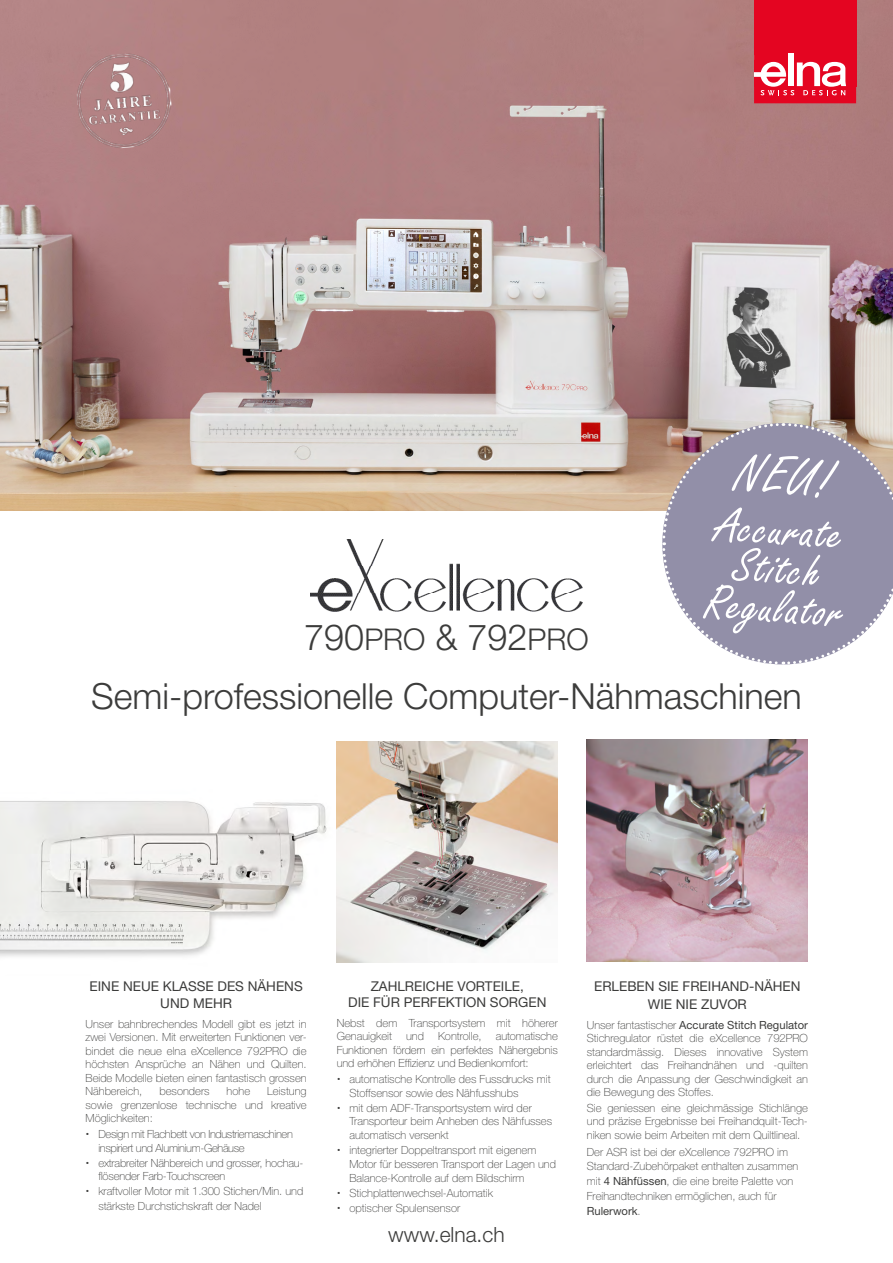
<style>
.page{position:relative;width:893px;height:1263px;background:#fff}
.page>*{position:absolute;margin:0;border:0;box-sizing:border-box;transform-origin:0 0}
.t1{font:57px "Freestyle Script";color:#fff}
.t2{font:52.5px/39px "Freestyle Script";color:#fff;text-align:center}
.t3{font:300 36px "Helvetica Neue LT Std";color:#3c3c3b}
.t4{font:300 21px "Helvetica Neue LT Std";color:#3c3c3b}
.t5{font:13.5px/17.1px "Helvetica Neue LT Std";color:#3c3c3b;text-align:center}
.t6{font:100 11.25px/13.5px "Helvetica Neue LT Std";color:#3c3c3b}
.t7{font:100 11.25px/13.5px "Helvetica Neue LT Std";letter-spacing:-.03em;color:#3c3c3b}
.s1{font-size:30px}
.s2{font-weight:400}
</style>
<div class="page">
<img style="left:587px;top:740px;width:221px;height:221px">
<img style="left:0;top:0;width:893px;height:510px">
<div style="left:754px;top:0;width:102px;height:103px;background:#e40521"></div>
<svg style="left:754px;top:53px;width:92px;height:42px"></svg>
<img style="left:0;top:763px;width:338px;height:200px">
<svg style="left:661px;top:422px;width:232px;height:243px;background:#a29daf"></svg>
<img style="left:311px;top:539px;width:271px;height:72px">
<img style="left:337px;top:741px;width:221px;height:221px">
<img style="left:73px;top:50px;width:102px;height:102px">
<h3 class="t3" style="left:304px;top:615px;width:286px">790<span class="s1">PRO</span> &amp; 792<span class="s1">PRO</span></h3>
<h1 class="t1" style="left:737px;top:442px;width:99px;rotate:4deg">NEU!</h1>
<h2 class="t2" style="left:711px;top:507px;width:141px;rotate:4deg">Accurate<br>Stitch<br>Regulator</h2>
<h3 class="t3" style="left:91px;top:674px;width:712px">Semi-professionelle Computer-Nähmaschinen</h3>
<p class="t5" style="left:90px;top:977px;width:215px">EINE NEUE KLASSE DES NÄHENS<br>UND MEHR</p>
<p class="t6" style="left:86px;top:1017px;width:223px;text-align:justify">Unser bahnbrechendes Modell gibt es jetzt in zwei Versionen. Mit erweiterten Funktionen ver&shy;bindet die neue elna eXcellence 792PRO die höchsten Ansprüche an Nähen und Quilten.<br>Beide Modelle bieten einen fantastisch grossen Nähbereich,</p>
<p class="t6" style="left:86px;top:1085px;width:223px;text-align:justify;text-indent:182px">Leistung sowie grenzenlose technische und kreative Möglichkeiten:</p>
<p class="t7" style="left:98px;top:1127px;width:196px">Design mit Flachbett von Industriemaschinen inspiriert und Aluminium-Gehäuse</p>
<p class="t6" style="left:98px;top:1156px;width:207px">extrabreiter Nähbereich und grosser, hochau&shy;flösender Farb-Touchscreen</p>
<p class="t6" style="left:98px;top:1184px;width:207px;line-height:14.4px">kraftvoller Motor mit 1.300 Stichen/Min. und stärkste Durchstichskraft der Nadel</p>
<p class="t6" style="left:160px;top:1085px;width:52px">besonders</p>
<p class="t6" style="left:227px;top:1085px;width:25px">hohe</p>
<p class="t5" style="left:348px;top:978px;width:200px;line-height:16.2px">ZAHLREICHE VORTEILE,<br>DIE FÜR PERFEKTION SORGEN</p>
<p class="t6" style="left:337px;top:1016px;width:223px">Nebst dem Transportsystem mit höherer<br>Genauigkeit</p>
<p class="t6" style="left:337px;top:1030px;width:223px;text-align:justify;text-indent:159px">automatische Funktionen fördern ein perfektes Nähergebnis und erhöhen Effizienz und Bedienkomfort:</p>
<p class="t6" style="left:349px;top:1072px;width:203px">automatische Kontrolle des Fussdrucks mit<br>Stoffsensor sowie des Nähfusshubs</p>
<p class="t6" style="left:349px;top:1101px;width:204px">mit dem ADF-Transportsystem wird der<br>Transporteur beim Anheben des Nähfusses automatisch versenkt</p>
<p class="t6" style="left:349px;top:1143px;width:208px;line-height:14.5px">integrierter Doppeltransport mit eigenem Motor für besseren Transport der Lagen und Balance-Kontrolle auf dem Bildschirm Stichplattenwechsel-Automatik<br>optischer Spulensensor</p>
<p class="t6" style="left:406px;top:1030px;width:19px">und</p>
<p class="t6" style="left:438px;top:1030px;width:45px">Kontrolle,</p>
<h3 class="t4" style="left:388px;top:1221px;width:118px">www.elna.ch</h3>
<p class="t5" style="left:594px;top:977px;width:208px;line-height:18px">ERLEBEN SIE FREIHAND-NÄHEN<br>WIE NIE ZUVOR</p>
<p class="t6" style="left:587px;top:1018px;width:223px;text-align:justify">Unser fantastischer <span class="s2">Accurate Stitch Regulator </span>Stichregulator rüstet die eXcellence 792PRO standardmässig. Dieses innovative System erleichtert das Freihandnähen und -quilten durch die Anpassung der Geschwindigkeit an die Bewegung des Stoffes.</p>
<p class="t6" style="left:587px;top:1101px;width:223px;text-align:justify">Sie geniessen eine gleichmässige Stichlänge und präzise Ergebnisse bei Freihandquilt-Tech&shy;niken sowie beim Arbeiten mit dem Quiltlineal.</p>
<p class="t6" style="left:587px;top:1144px;width:213px;line-height:14.7px">Der ASR ist bei der eXcellence 792PRO im Standard-Zubehörpaket enthalten zusammen mit <span class="s2">4 Nähfüssen</span>, die eine breite Palette von Freihandtechniken ermöglichen, auch für <span class="s2">Rulerwork</span>.</p>
</div>
